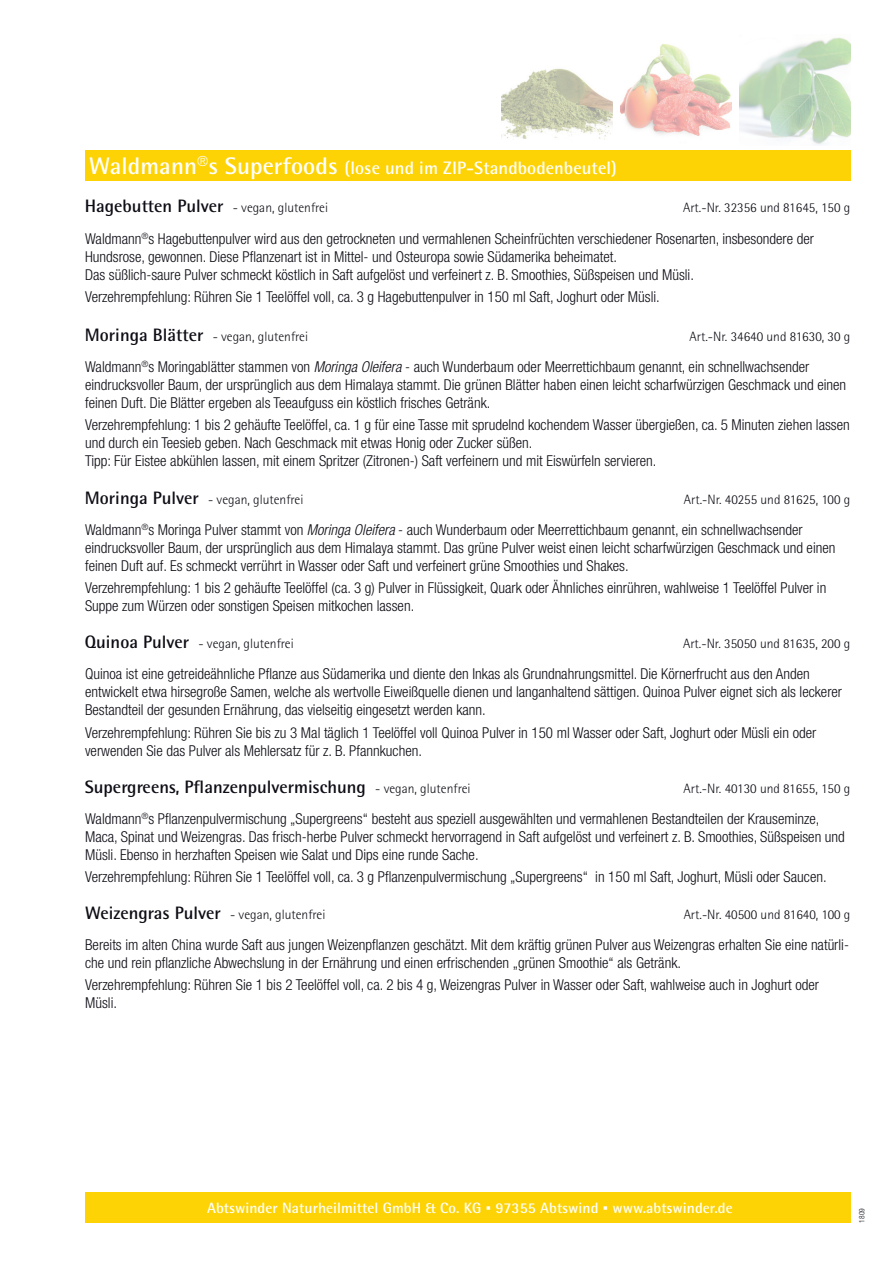
<style>
.page{position:relative;width:893px;height:1263px;background:#fff}
.page>*{position:absolute;margin:0;border:0;box-sizing:border-box;transform-origin:0 0}
.Titel_1{font:700 18px "Rotis Semi Sans Pro";letter-spacing:.005em;color:#fff}
.t1{font:700 18px "Rotis Semi Sans Pro";color:#0e0c14}
.t2{font:300 condensed 15px/18px "Helvetica Neue LT Pro";color:#0e0c14}
.t3{font:300 condensed 15px/18px "Helvetica Neue LT Std";color:#0e0c14}
.Titel_1-2{font:700 15px "Rotis Semi Sans Pro";letter-spacing:.005em;color:#fff}
.t4{font:300 13.5px "Rotis Semi Sans Pro";color:#0e0c14}
.Tabelle{font:300 condensed 7.5px "Helvetica Neue LT Pro";color:#0e0c14}
.s1{font-size:24px}
.s2{font-weight:700;font-size:18px}
.s3{font-style:italic}
.s4{font-weight:300;font-size:13.5px}
.s5{font-family:"Arial";font-weight:400}
</style>
<div class="page">
<div style="left:85px;top:150px;width:765px;height:31px;background:#fdd305"></div>
<div style="left:85px;top:1192px;width:765px;height:31px;background:#fdd305"></div>
<img style="left:502px;top:68px;width:110px;height:72px">
<img style="left:621px;top:44px;width:110px;height:92px">
<img style="left:740px;top:37px;width:110px;height:108px">
<p class="Titel_1" style="left:89px;top:157px;width:529px"><span class="s1">Waldmann</span><sup>®</sup><span class="s1">s Superfoods</span> (lose und im ZIP-Standbodenbeutel)</p>
<p class="t4" style="left:85px;top:200px;width:245px"><span class="s2">Hagebutten Pulver</span> - vegan, glutenfrei</p>
<p class="t4" style="left:683px;top:200px;width:169px">Art.-Nr. 32356 und 81645, 150 g</p>
<p class="t2" style="left:85px;top:229px;width:730px">Waldmann<sup>®</sup>s Hagebuttenpulver wird aus den getrockneten und vermahlenen Scheinfrüchten verschiedener Rosenarten, insbesondere der<br>Hundsrose, gewonnen. Diese Pflanzenart ist in Mittel- und Osteuropa sowie Südamerika beheimatet.<br>Das süßlich-saure Pulver schmeckt köstlich in Saft aufgelöst und verfeinert z. B. Smoothies, Süßspeisen und Müsli.</p>
<p class="t2" style="left:85px;top:287px;width:576px">Verzehrempfehlung: Rühren Sie 1 Teelöffel voll, ca. 3 g Hagebuttenpulver in 150 ml Saft, Joghurt oder Müsli.</p>
<p class="t4" style="left:85px;top:329px;width:225px"><span class="s2">Moringa Blätter</span> - vegan, glutenfrei</p>
<p class="t4" style="left:690px;top:329px;width:162px">Art.-Nr. 34640 und 81630, 30 g</p>
<p class="t2" style="left:85px;top:358px;width:763px">Waldmann<sup>®</sup>s Moringablätter stammen von <span class="s3">Moringa Oleifera</span> - auch Wunderbaum oder Meerrettichbaum genannt, ein schnellwachsender eindrucksvoller Baum, der ursprünglich aus dem Himalaya stammt. Die grünen Blätter haben einen leicht scharfwürzigen Geschmack und einen feinen Duft. Die Blätter ergeben als Teeaufguss ein köstlich frisches Getränk.</p>
<p class="t2" style="left:85px;top:416px;width:766px">Verzehrempfehlung: 1 bis 2 gehäufte Teelöffel, ca. 1 g für eine Tasse mit sprudelnd kochendem Wasser übergießen, ca. 5 Minuten ziehen lassen und durch ein Teesieb geben. Nach Geschmack mit etwas Honig oder Zucker süßen.<br>Tipp: Für Eistee abkühlen lassen, mit einem Spritzer (Zitronen-) Saft verfeinern und mit Eiswürfeln servieren.</p>
<p class="t4" style="left:85px;top:491px;width:220px"><span class="s2">Moringa Pulver</span> - vegan, glutenfrei</p>
<p class="t4" style="left:684px;top:491px;width:168px">Art.-Nr. 40255 und 81625, 100 g</p>
<p class="t2" style="left:85px;top:521px;width:752px">Waldmann<sup>®</sup>s Moringa Pulver stammt von <span class="s3">Moringa Oleifera</span> - auch Wunderbaum oder Meerrettichbaum genannt, ein schnellwachsender eindrucksvoller Baum, der ursprünglich aus dem Himalaya stammt. Das grüne Pulver weist einen leicht scharfwürzigen Geschmack und einen feinen Duft auf. Es schmeckt verrührt in Wasser oder Saft und verfeinert grüne Smoothies und Shakes.</p>
<p class="t2" style="left:85px;top:579px;width:743px">Verzehrempfehlung: 1 bis 2 gehäufte Teelöffel (ca. 3 g) Pulver in Flüssigkeit, Quark oder Ähnliches einrühren, wahlweise 1 Teelöffel Pulver in<br>Suppe zum Würzen oder sonstigen Speisen mitkochen lassen.</p>
<p class="t4" style="left:85px;top:636px;width:210px"><span class="s2">Quinoa Pulver</span> - vegan, glutenfrei</p>
<p class="t4" style="left:683px;top:636px;width:169px">Art.-Nr. 35050 und 81635, 200 g</p>
<p class="t3" style="left:85px;top:665px;width:758px">Quinoa ist eine getreideähnliche Pflanze aus Südamerika und diente den Inkas als Grundnahrungsmittel. Die Körnerfrucht aus den Anden entwickelt etwa hirsegroße Samen, welche als wertvolle Eiweißquelle dienen und langanhaltend sättigen. Quinoa Pulver eignet sich als leckerer<br>Bestandteil der gesunden Ernährung, das vielseitig eingesetzt werden kann.</p>
<p class="t3" style="left:85px;top:723px;width:733px">Verzehrempfehlung: Rühren Sie bis zu 3 Mal täglich 1 Teelöffel voll Quinoa Pulver in 150 ml Wasser oder Saft, Joghurt oder Müsli ein oder verwenden Sie das Pulver als Mehlersatz für z. B. Pfannkuchen.</p>
<p class="t1" style="left:85px;top:775px;width:387px">Supergreens, Pflanzenpulvermischung <span class="s4">- vegan, glutenfrei</span></p>
<p class="t4" style="left:684px;top:780px;width:168px">Art.-Nr. 40130 und 81655, 150 g</p>
<p class="t2" style="left:85px;top:809px;width:761px">Waldmann<sup>®</sup>s Pflanzenpulvermischung „Supergreens“ besteht aus speziell ausgewählten und vermahlenen Bestandteilen der Krauseminze,<br>Maca, Spinat und Weizengras. Das frisch-herbe Pulver schmeckt hervorragend in Saft aufgelöst und verfeinert z. B. Smoothies, Süßspeisen und<br>Müsli. Ebenso in herzhaften Speisen wie Salat und Dips eine runde Sache.</p>
<p class="t2" style="left:85px;top:868px;width:743px">Verzehrempfehlung: Rühren Sie 1 Teelöffel voll, ca. 3 g Pflanzenpulvermischung „Supergreens“ in 150 ml Saft, Joghurt, Müsli oder Saucen.</p>
<p class="t4" style="left:85px;top:906px;width:242px"><span class="s2">Weizengras Pulver</span> - vegan, glutenfrei</p>
<p class="t4" style="left:684px;top:906px;width:168px">Art.-Nr. 40500 und 81640, 100 g</p>
<p class="t3" style="left:85px;top:935px;width:765px">Bereits im alten China wurde Saft aus jungen Weizenpflanzen geschätzt. Mit dem kräftig grünen Pulver aus Weizengras erhalten Sie eine natürli&shy;che und rein pflanzliche Abwechslung in der Ernährung und einen erfrischenden „grünen Smoothie“ als Getränk.</p>
<p class="t3" style="left:85px;top:976px;width:735px">Verzehrempfehlung: Rühren Sie 1 bis 2 Teelöffel voll, ca. 2 bis 4 g, Weizengras Pulver in Wasser oder Saft, wahlweise auch in Joghurt oder<br>Müsli.</p>
<p class="Titel_1-2" style="left:207px;top:1199px;width:527px">Abtswinder Naturheilmittel GmbH &amp; Co. KG <span class="s5">▪</span> 97355 Abtswind <span class="s5">▪</span> www.abtswinder.de</p>
<p class="Tabelle" style="left:857px;top:1222px;width:16px;rotate:-90deg">1809</p>
</div>
